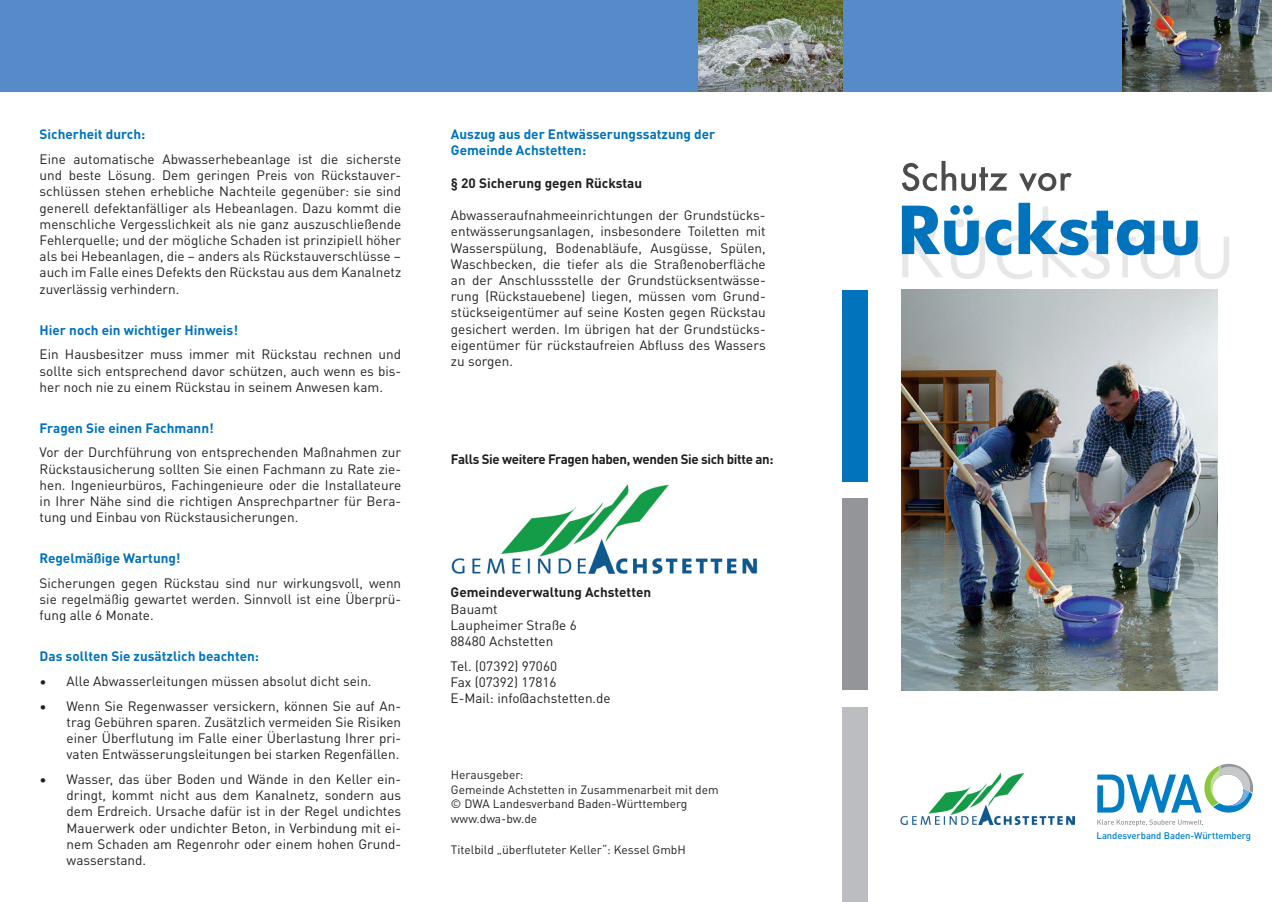
<style>
.page{position:relative;width:1272px;height:902px;background:#fff}
.page>*{position:absolute;margin:0;border:0;box-sizing:border-box;transform-origin:0 0}
.t1{font:13.5px/16.2px "DINOT";color:#231f20;text-align:justify}
.t2{font:700 13.5px/16.2px "DINOT";color:#0073bc}
.t3{font:700 13.5px "DINOT";letter-spacing:-.005em;color:#231f20}
.t4{font:700 13.5px "DINOT";letter-spacing:-.025em;color:#231f20}
.t5{font:12px/14.4px "DINOT";color:#231f20}
.t6{font:500 9.45px "DINOT";letter-spacing:-.01em;color:#007ec5}
</style>
<div class="page">
<img style="left:901px;top:290px;width:316px;height:400px">
<div style="left:0;top:0;width:1271px;height:92px;background:#548bc8"></div>
<div style="left:842px;top:706px;width:25px;height:195px;background:#bcbdc0"></div>
<div style="left:842px;top:498px;width:25px;height:191px;background:#939598"></div>
<div style="left:842px;top:290px;width:25px;height:191px;background:#0073bc"></div>
<img style="left:1122px;top:0;width:149px;height:92px">
<img style="left:699px;top:0;width:143px;height:92px">
<svg style="left:902px;top:161px;width:105px;height:30px"></svg>
<svg style="left:1019px;top:173px;width:52px;height:19px"></svg>
<svg style="left:901px;top:203px;width:328px;height:76px"></svg>
<svg style="left:1097px;top:819px;width:106px;height:7px"></svg>
<svg style="left:1097px;top:763px;width:155px;height:49px"></svg>
<img style="left:900px;top:772px;width:174px;height:52px">
<img style="left:451px;top:484px;width:306px;height:89px">
<p class="t2" style="left:40px;top:125px;width:107px">Sicherheit durch:</p>
<p class="t1" style="left:40px;top:150px;width:363px">Eine automatische Abwasserhebeanlage ist die sicherste und beste Lösung. Dem geringen Preis von Rückstauver&shy;schlüssen stehen erhebliche Nachteile gegenüber: sie sind generell defektanfälliger als Hebeanlagen. Dazu kommt die menschliche Vergesslichkeit als nie ganz auszuschließende Fehlerquelle; und der mögliche Schaden ist prinzipiell höher als bei Hebeanlagen, die – anders als Rückstauverschlüsse – auch im Falle eines Defekts den Rückstau aus dem Kanalnetz zuverlässig verhindern.</p>
<p class="t2" style="left:40px;top:321px;width:200px">Hier noch ein wichtiger Hinweis!</p>
<p class="t1" style="left:40px;top:345px;width:363px">Ein Hausbesitzer muss immer mit Rückstau rechnen und sollte sich entsprechend davor schützen, auch wenn es bis&shy;her noch nie zu einem Rückstau in seinem Anwesen kam.</p>
<p class="t2" style="left:40px;top:419px;width:176px">Fragen Sie einen Fachmann!</p>
<p class="t1" style="left:40px;top:443px;width:363px">Vor der Durchführung von entsprechenden Maßnahmen zur Rückstausicherung sollten Sie einen Fachmann zu Rate zie&shy;hen. Ingenieurbüros, Fachingenieure oder die Installateure in Ihrer Nähe sind die richtigen Ansprechpartner für Bera&shy;tung und Einbau von Rückstausicherungen.</p>
<p class="t2" style="left:40px;top:549px;width:142px">Regelmäßige Wartung!</p>
<p class="t1" style="left:40px;top:574px;width:363px">Sicherungen gegen Rückstau sind nur wirkungsvoll, wenn sie regelmäßig gewartet werden. Sinnvoll ist eine Überprü&shy;fung alle 6 Monate.</p>
<p class="t2" style="left:40px;top:647px;width:221px">Das sollten Sie zusätzlich beachten:</p>
<p class="t1" style="left:40px;top:672px;width:333px">• Alle Abwasserleitungen müssen absolut dicht sein.</p>
<p class="t1" style="left:67px;top:696px;width:336px;text-indent:-27px">• Wenn Sie Regenwasser versickern, können Sie auf An&shy;trag Gebühren sparen. Zusätzlich vermeiden Sie Risiken einer Überflutung im Falle einer Überlastung Ihrer pri&shy;vaten Entwässerungsleitungen bei starken Regenfällen.</p>
<p class="t1" style="left:67px;top:770px;width:336px;text-indent:-27px">• Wasser, das über Boden und Wände in den Keller ein&shy;dringt, kommt nicht aus dem Kanalnetz, sondern aus dem Erdreich. Ursache dafür ist in der Regel undichtes Mauerwerk oder undichter Beton, in Verbindung mit ei&shy;nem Schaden am Regenrohr oder einem hohen Grund&shy;wasserstand.</p>
<p class="t2" style="left:451px;top:125px;width:266px">Auszug aus der Entwässerungssatzung der<br>Gemeinde Achstetten:</p>
<p class="t3" style="left:451px;top:172px;width:193px">§ 20 Sicherung gegen Rückstau</p>
<p class="t1" style="left:451px;top:206px;width:316px">Abwasseraufnahmeeinrichtungen der Grundstücks&shy;entwässerungsanlagen, insbesondere Toiletten mit Wasserspülung, Bodenabläufe, Ausgüsse, Spülen, Waschbecken, die tiefer als die Straßenoberfläche an der Anschlussstelle der Grundstücksentwässe&shy;rung (Rückstauebene) liegen, müssen vom Grund&shy;stückseigentümer auf seine Kosten gegen Rückstau gesichert werden. Im übrigen hat der Grundstücks&shy;eigentümer für rückstaufreien Abfluss des Wassers zu sorgen.</p>
<p class="t4" style="left:451px;top:448px;width:324px">Falls Sie weitere Fragen haben, wenden Sie sich bitte an:</p>
<p class="t3" style="left:450px;top:582px;width:202px">Gemeindeverwaltung Achstetten</p>
<p class="t1" style="left:450px;top:599px;width:128px;text-align:left">Bauamt<br>Laupheimer Straße 6<br>88480 Achstetten</p>
<p class="t1" style="left:450px;top:656px;width:162px;text-align:left">Tel. (07392) 97060<br>Fax (07392) 17816<br>E-Mail: info@achstetten.de</p>
<p class="t5" style="left:451px;top:766px;width:269px">Herausgeber:<br>Gemeinde Achstetten in Zusammenarbeit mit dem © DWA Landesverband Baden-Württemberg www.dwa-bw.de</p>
<p class="t5" style="left:451px;top:841px;width:236px">Titelbild „überfluteter Keller“: Kessel GmbH</p>
<p class="t6" style="left:1096px;top:828px;width:156px">Landesverband Baden-Württemberg</p>
</div>
